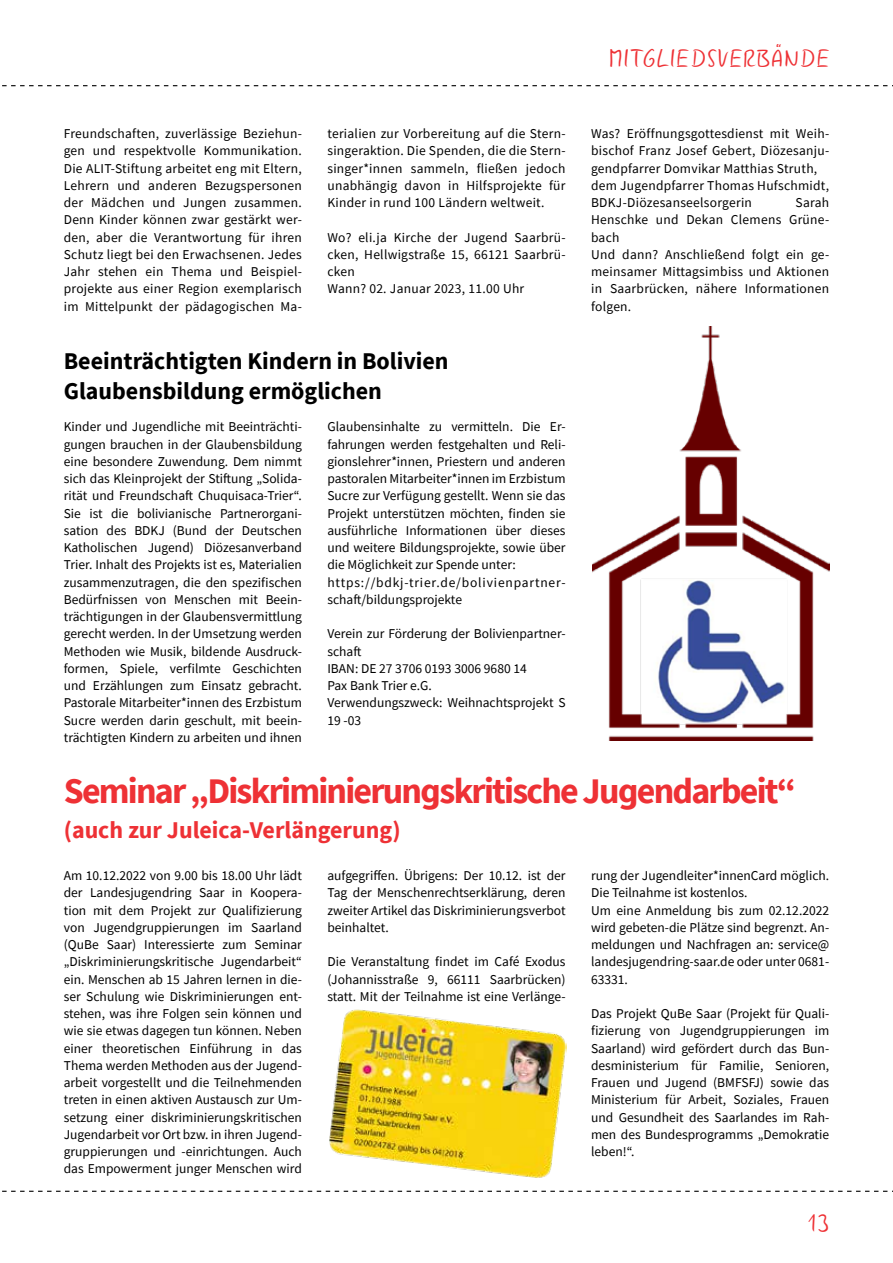
<style>
.page{position:relative;width:893px;height:1263px;background:#fff}
.page>*{position:absolute;margin:0;border:0;box-sizing:border-box;transform-origin:0 0}
.t1{font:700 36px "Source Sans Pro";letter-spacing:-.05em;color:#ee3135}
.t2{font:25.5px "Gunny Rewritten";letter-spacing:.07em;color:#ee3135}
.t3{font:700 24px/30px "Source Sans Pro";color:#000}
.t4{font:700 24px "Source Sans Pro";color:#ee3135}
.t5{font:13.5px/17.2px "Source Sans Pro";color:#000;text-align:justify}
.t6{font:13.5px/17.2px "Source Sans Pro";letter-spacing:.02em;color:#000}
</style>
<div class="page">
<svg style="left:2px;top:85px;width:891px;height:1px"></svg>
<svg style="left:2px;top:1191px;width:891px;height:1px"></svg>
<img style="left:592px;top:326px;width:237px;height:414px">
<img style="left:329px;top:1009px;width:238px;height:169px">
<p class="t5" style="left:64px;top:125px;width:240px">Freundschaften, zuverlässige Beziehun&shy;gen und respektvolle Kommunikation.<br>Die ALIT-Stiftung arbeitet eng mit Eltern, Lehrern und anderen Bezugspersonen der Mädchen und Jungen zusammen.<br>Denn Kinder können zwar gestärkt wer&shy;den, aber die Verantwortung für ihren Schutz liegt bei den Erwachsenen. Jedes Jahr stehen ein Thema und Beispiel&shy;projekte aus einer Region exemplarisch im Mittelpunkt der pädagogischen Ma-</p>
<p class="t5" style="left:327px;top:125px;width:240px">terialien zur Vorbereitung auf die Stern&shy;singeraktion. Die Spenden, die die Stern&shy;singer*innen sammeln, fließen jedoch unabhängig davon in Hilfsprojekte für Kinder in rund 100 Ländern weltweit.</p>
<p class="t6" style="left:327px;top:228px;width:240px">Wo? eli.ja Kirche der Jugend Saarbrü&shy;cken, Hellwigstraße 15, 66121 Saarbrü&shy;cken<br>Wann? 02. Januar 2023, 11.00 Uhr</p>
<h3 class="t3" style="left:64px;top:346px;width:386px">Beeinträchtigten Kindern in Bolivien<br>Glaubensbildung ermöglichen</h3>
<p class="t5" style="left:327px;top:418px;width:240px;text-align:left">Glaubensinhalte zu vermitteln. Die Er&shy;fahrungen werden festgehalten und Reli&shy;gionslehrer*innen, Priestern und anderen pastoralen Mitarbeiter*innen im Erzbistum Sucre zur Verfügung gestellt. Wenn sie das Projekt unterstützen möchten, finden sie ausführliche Informationen über dieses und weitere Bildungsprojekte, sowie über die Möglichkeit zur Spende unter: https://bdkj-trier.de/bolivienpartner&shy;schaft/bildungsprojekte</p>
<p class="t5" style="left:327px;top:625px;width:240px;text-align:left">Verein zur Förderung der Bolivienpartner&shy;schaft<br>IBAN: DE 27 3706 0193 3006 9680 14<br>Pax Bank Trier e.G.<br>Verwendungszweck: Weihnachtsprojekt S<br>19 -03</p>
<p class="t5" style="left:64px;top:418px;width:240px">Kinder und Jugendliche mit Beeinträchti&shy;gungen brauchen in der Glaubensbildung eine besondere Zuwendung. Dem nimmt sich das Kleinprojekt der Stiftung „Solida&shy;rität und Freundschaft Chuquisaca-Trier“.<br>Sie ist die bolivianische Partnerorgani&shy;sation des BDKJ (Bund der Deutschen Katholischen Jugend) Diözesanverband Trier. Inhalt des Projekts ist es, Materialien zusammenzutragen, die den spezifischen Bedürfnissen von Menschen mit Beein&shy;trächtigungen in der Glaubensvermittlung gerecht werden. In der Umsetzung werden Methoden wie Musik, bildende Ausdruck&shy;formen, Spiele, verfilmte Geschichten und Erzählungen zum Einsatz gebracht.<br>Pastorale Mitarbeiter*innen des Erzbistum Sucre werden darin geschult, mit beein&shy;trächtigten Kindern zu arbeiten und ihnen</p>
<h2 class="t2" style="left:609px;top:42px;width:221px">MITGLIEDSVERBÄNDE</h2>
<p class="t6" style="left:591px;top:125px;width:240px">Was? Eröffnungsgottesdienst mit Weih&shy;bischof Franz Josef Gebert, Diözesanju&shy;gendpfarrer Domvikar Matthias Struth, dem Jugendpfarrer Thomas Hufschmidt, BDKJ-Diözesanseelsorgerin</p>
<p class="t6" style="left:591px;top:194px;width:240px;text-indent:205px">Sarah<br>Henschke und Dekan Clemens Grüne&shy;bach<br>Und dann? Anschließend folgt ein ge&shy;meinsamer Mittagsimbiss und Aktionen in Saarbrücken, nähere Informationen folgen.</p>
<h1 class="t1" style="left:64px;top:766px;width:734px">Seminar „Diskriminierungskritische Jugendarbeit“</h1>
<h3 class="t4" style="left:64px;top:813px;width:338px">(auch zur Juleica-Verlängerung)</h3>
<p class="t5" style="left:64px;top:867px;width:240px">Am 10.12.2022 von 9.00 bis 18.00 Uhr lädt der Landesjugendring Saar in Koopera&shy;tion mit dem Projekt zur Qualifizierung von Jugendgruppierungen im Saarland (QuBe Saar) Interessierte zum Seminar „Diskriminierungskritische Jugendarbeit“ ein. Menschen ab 15 Jahren lernen in die&shy;ser Schulung wie Diskriminierungen ent&shy;stehen, was ihre Folgen sein können und wie sie etwas dagegen tun können. Neben einer theoretischen Einführung in das Thema werden Methoden aus der Jugend&shy;arbeit vorgestellt und die Teilnehmenden treten in einen aktiven Austausch zur Um&shy;setzung einer diskriminierungskritischen Jugendarbeit vor Ort bzw. in ihren Jugend&shy;gruppierungen und -einrichtungen. Auch das Empowerment junger Menschen wird</p>
<p class="t5" style="left:327px;top:867px;width:240px">aufgegriffen. Übrigens: Der 10.12. ist der Tag der Menschenrechtserklärung, deren zweiter Artikel das Diskriminierungsverbot beinhaltet.</p>
<p class="t5" style="left:327px;top:953px;width:240px">Die Veranstaltung findet im Café Exodus (Johannisstraße 9, 66111 Saarbrücken) statt. Mit der Teilnahme ist eine Verlänge-</p>
<p class="t5" style="left:591px;top:867px;width:240px;text-align:left">rung der Jugendleiter*innenCard möglich.<br>Die Teilnahme ist kostenlos.<br>Um eine Anmeldung bis zum 02.12.2022 wird gebeten-die Plätze sind begrenzt. An&shy;meldungen und Nachfragen an: service@ landesjugendring-saar.de oder unter 0681- 63331.</p>
<p class="t5" style="left:591px;top:1005px;width:240px">Das Projekt QuBe Saar (Projekt für Quali&shy;fizierung von Jugendgruppierungen im Saarland) wird gefördert durch das Bun&shy;desministerium für Familie, Senioren, Frauen und Jugend (BMFSFJ) sowie das Ministerium für Arbeit, Soziales, Frauen und Gesundheit des Saarlandes im Rah&shy;men des Bundesprogramms „Demokratie leben!“.</p>
<h2 class="t2" style="left:808px;top:1208px;width:23px">13</h2>
</div>
